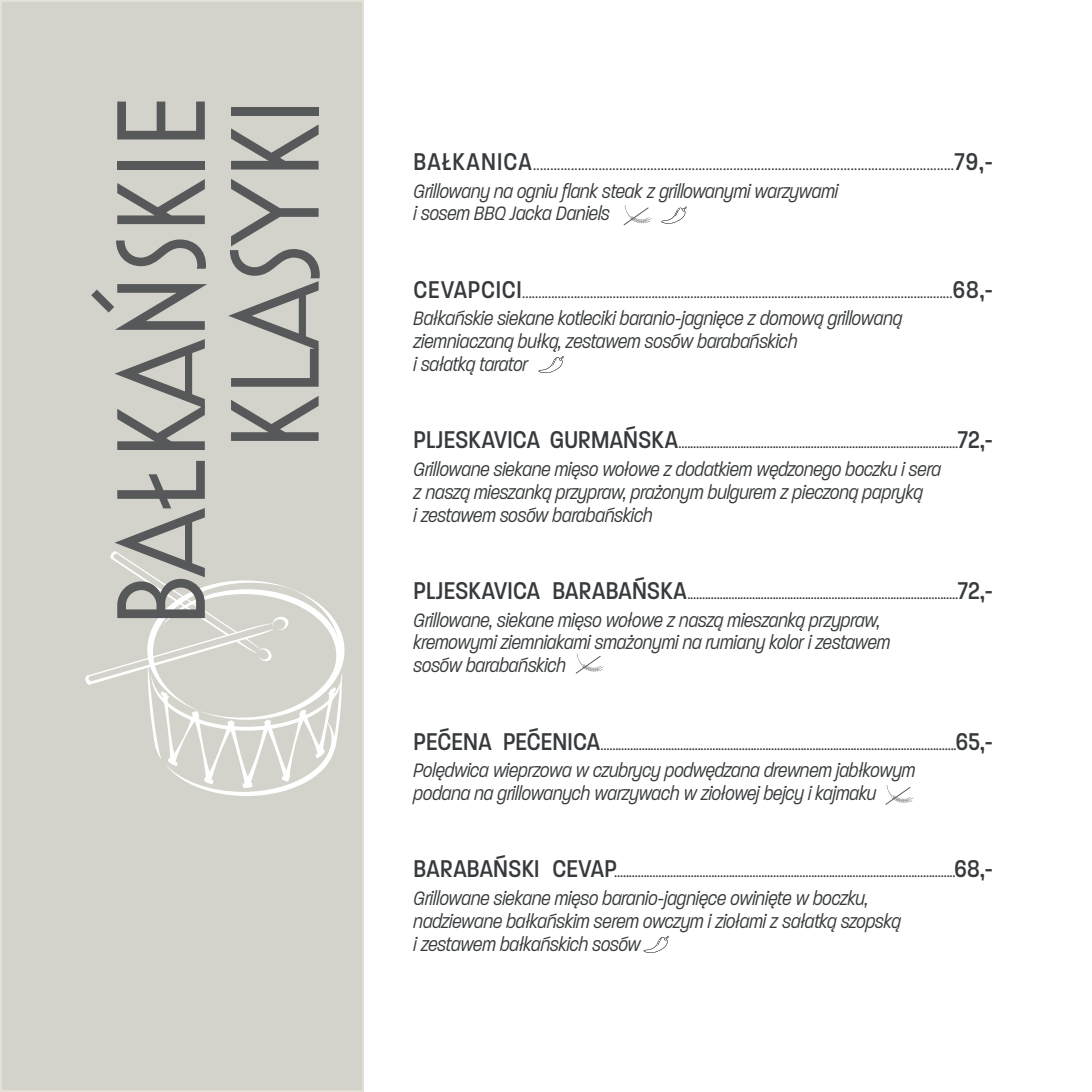
<style>
.page{position:relative;width:1092px;height:1092px;background:#fff}
.page>*{position:absolute;margin:0;border:0;box-sizing:border-box;transform-origin:0 0}
.t1{font:127.75px/113.8px "Mostra Nuova";letter-spacing:-.03em;color:#57585a;text-align:right}
.t2{font:italic 300 21px/22.8px "Paralucent Condensed";color:#373a3c}
.t3{font:500 14px "Paralucent Condensed";color:#373a3c}
.s1{font-size:26.25px}
</style>
<div class="page">
<div style="left:1px;top:1px;width:362px;height:1089px;background:#d3d2cb"></div>
<div style="left:0;top:0;width:364px;height:1091px;border:2px solid #e6e2d8"></div>
<svg style="left:85px;top:551px;width:259px;height:245px"></svg>
<svg style="left:623px;top:205px;width:29px;height:20px"></svg>
<svg style="left:885px;top:784px;width:28px;height:21px"></svg>
<svg style="left:575px;top:653px;width:29px;height:21px"></svg>
<svg style="left:661px;top:206px;width:25px;height:18px"></svg>
<svg style="left:643px;top:936px;width:25px;height:16px"></svg>
<svg style="left:538px;top:356px;width:25px;height:17px"></svg>
<h1 class="t1" style="left:102px;top:631px;width:538px;rotate:-90deg">BAŁKAŃSKIE<br>KLASYKI</h1>
<p class="t3" style="left:413px;top:157px;width:580px"><span class="s1">BAŁKANICA</span>..........................................................................................................................<span class="s1">79,-</span></p>
<h2 class="t2" style="left:413px;top:179px;width:426px">Grillowany na ogniu flank steak z grillowanymi warzywami i sosem BBQ Jacka Daniels</h2>
<p class="t3" style="left:413px;top:285px;width:580px"><span class="s1">CEVAPCICI</span>.....................................................................................................................................<span class="s1">68,-</span></p>
<h2 class="t2" style="left:413px;top:307px;width:490px">Bałkańskie siekane kotleciki baranio-jagnięce z domową grillowaną ziemniaczaną bułką, zestawem sosów barabańskich<br>i sałatką tarator</h2>
<p class="t3" style="left:413px;top:435px;width:580px"><span class="s1">PLJESKAVICA GURMAŃSKA</span>...............................................................................................<span class="s1">72,-</span></p>
<h2 class="t2" style="left:413px;top:458px;width:528px">Grillowane siekane mięso wołowe z dodatkiem wędzonego boczku i sera z naszą mieszanką przypraw, prażonym bulgurem z pieczoną papryką<br>i zestawem sosów barabańskich</h2>
<p class="t3" style="left:413px;top:586px;width:580px"><span class="s1">PLJESKAVICA BARABAŃSKA</span>............................................................................................<span class="s1">72,-</span></p>
<h2 class="t2" style="left:413px;top:608px;width:478px">Grillowane, siekane mięso wołowe z naszą mieszanką przypraw, kremowymi ziemniakami smażonymi na rumiany kolor i zestawem sosów barabańskich</h2>
<p class="t3" style="left:413px;top:736px;width:580px"><span class="s1">PEĆENA PEĆENICA</span>.........................................................................................................................<span class="s1">65,-</span></p>
<h2 class="t2" style="left:413px;top:759px;width:503px">Polędwica wieprzowa w czubrycy podwędzana drewnem jabłkowym podana na grillowanych warzywach w ziołowej bejcy i kajmaku</h2>
<p class="t3" style="left:413px;top:864px;width:580px"><span class="s1">BARABAŃSKI CEVAP</span>....................................................................................................................<span class="s1">68,-</span></p>
<h2 class="t2" style="left:413px;top:887px;width:489px">Grillowane siekane mięso baranio-jagnięce owinięte w boczku, nadziewane bałkańskim serem owczym i ziołami z sałatką szopską i zestawem bałkańskich sosów</h2>
</div>
